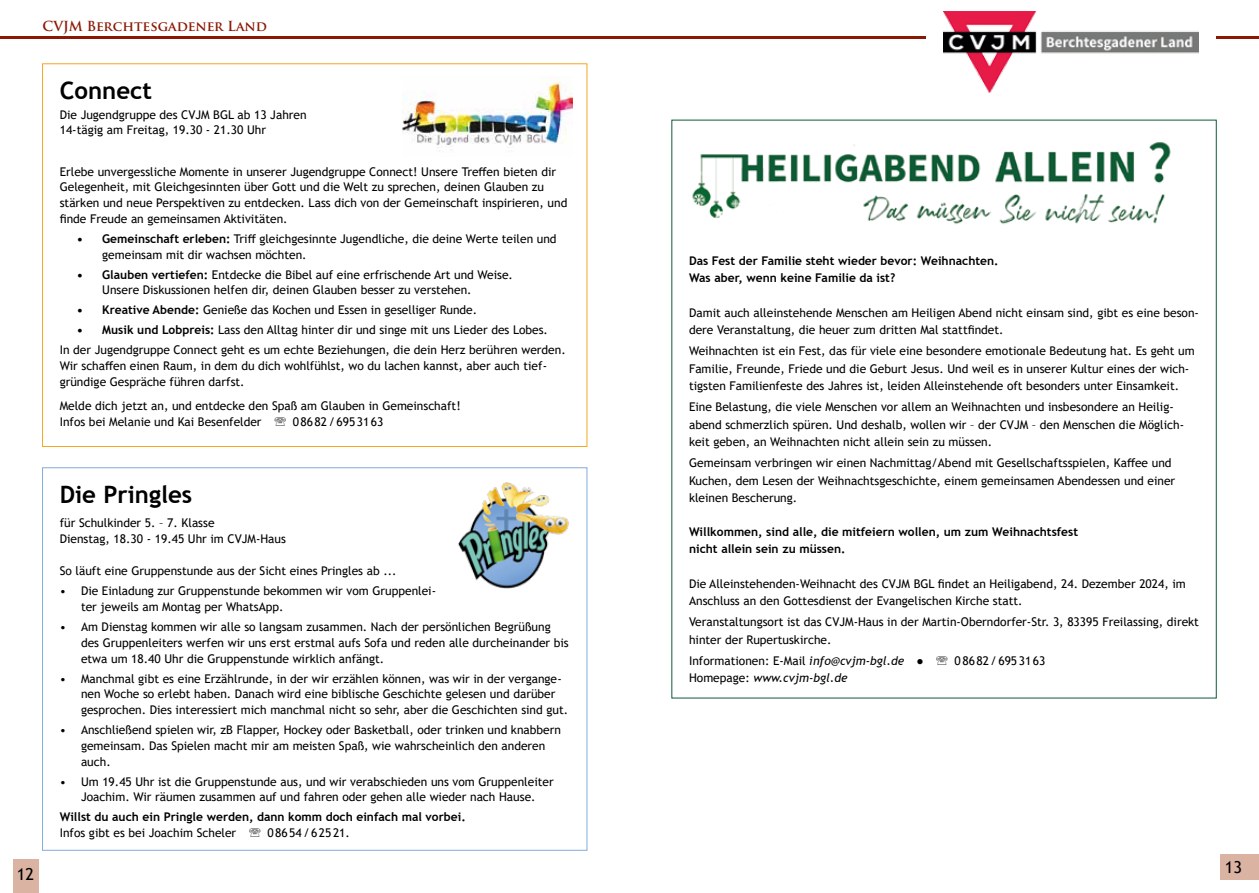
<style>
.page{position:relative;width:1259px;height:893px;background:#fff}
.page>*{position:absolute;margin:0;border:0;box-sizing:border-box;transform-origin:0 0}
.t1{font:700 24px "Trebuchet MS";color:#000}
.t2{font:16.5px "Trebuchet MS";color:#000}
.t3{font:700 13.5px "Trajan Pro";color:#8a1804}
.t4{font:12px/15.8px "Trebuchet MS";color:#000}
.t5{font:700 12px/17.2px "Trebuchet MS";color:#000}
.t6{font:italic 12px "Trebuchet MS";color:#000}
.t7{font:12px "Trebuchet MS";letter-spacing:.06em;color:#000}
.s1{font-weight:700}
.s2{font-style:italic}
.s3{font-style:normal}
</style>
<div class="page">
<div style="left:1220px;top:855px;width:39px;height:25px;background:#dbb3a2"></div>
<div style="left:13px;top:859px;width:25px;height:34px;background:#dbb3a2"></div>
<hr style="left:630px;top:36px;width:629px;height:2px;background:#8a1804">
<hr style="left:0;top:36px;width:629px;height:2px;background:#8a1804">
<img style="left:402px;top:76px;width:170px;height:74px">
<img style="left:457px;top:482px;width:112px;height:107px">
<div style="left:926px;top:12px;width:289px;height:80px;background:#fff"></div>
<img style="left:943px;top:12px;width:255px;height:80px">
<img style="left:692px;top:142px;width:479px;height:83px">
<p class="t3" style="left:43px;top:18px;width:226px">CVJM Berchtesgadener Land</p>
<h1 class="t1" style="left:60px;top:75px;width:94px">Connect</h1>
<p class="t4" style="left:60px;top:106px;width:248px">Die Jugendgruppe des CVJM BGL ab 13 Jahren<br>14-tägig am Freitag, 19.30 - 21.30 Uhr</p>
<p class="t4" style="left:60px;top:163px;width:509px">Erlebe unvergessliche Momente in unserer Jugendgruppe Connect! Unsere Treffen bieten dir Gelegenheit, mit Gleichgesinnten über Gott und die Welt zu sprechen, deinen Glauben zu stärken und neue Perspektiven zu entdecken. Lass dich von der Gemeinschaft inspirieren, und finde Freude an gemeinsamen Aktivitäten.</p>
<p class="t4" style="left:102px;top:231px;width:456px;text-indent:-26px"><span class="s1">• Gemeinschaft erleben:</span> Triff gleichgesinnte Jugendliche, die deine Werte teilen und gemeinsam mit dir wachsen möchten.</p>
<p class="t4" style="left:102px;top:266px;width:412px;text-indent:-26px"><span class="s1">• Glauben vertiefen:</span> Entdecke die Bibel auf eine erfrischende Art und Weise.<br>Unsere Diskussionen helfen dir, deinen Glauben besser zu verstehen.</p>
<p class="t4" style="left:77px;top:302px;width:402px"><span class="s1">• Kreative Abende:</span> Genieße das Kochen und Essen in geselliger Runde.</p>
<p class="t4" style="left:60px;top:320px;width:507px;line-height:20px;text-align:center"><span class="s1">• Musik und Lobpreis:</span> Lass den Alltag hinter dir und singe mit uns Lieder des Lobes.<br>In der Jugendgruppe Connect geht es um echte Beziehungen, die dein Herz berühren werden.</p>
<p class="t4" style="left:60px;top:358px;width:489px">Wir schaffen einen Raum, in dem du dich wohlfühlst, wo du lachen kannst, aber auch tief&shy;gründige Gespräche führen darfst.</p>
<p class="t4" style="left:60px;top:398px;width:402px">Melde dich jetzt an, und entdecke den Spaß am Glauben in Gemeinschaft!<br>Infos bei Melanie und Kai Besenfelder</p>
<p class="t4" style="left:293px;top:414px;width:92px">08682/6953163</p>
<h2 class="t2" style="left:17px;top:864px;width:19px">12</h2>
<h1 class="t1" style="left:60px;top:479px;width:134px">Die Pringles</h1>
<p class="t4" style="left:60px;top:515px;width:228px">für Schulkinder 5. – 7. Klasse<br>Dienstag, 18.30 - 19.45 Uhr im CVJM-Haus</p>
<p class="t4" style="left:60px;top:563px;width:338px">So läuft eine Gruppenstunde aus der Sicht eines Pringles ab ...</p>
<p class="t4" style="left:81px;top:583px;width:357px;text-indent:-21px">• Die Einladung zur Gruppenstunde bekommen wir vom Gruppenlei&shy;ter jeweils am Montag per WhatsApp.</p>
<p class="t4" style="left:81px;top:619px;width:489px;text-indent:-21px">• Am Dienstag kommen wir alle so langsam zusammen. Nach der persönlichen Begrüßung des Gruppenleiters werfen wir uns erst erstmal aufs Sofa und reden alle durcheinander bis etwa um 18.40 Uhr die Gruppenstunde wirklich anfängt.</p>
<p class="t4" style="left:81px;top:670px;width:489px;text-indent:-21px">• Manchmal gibt es eine Erzählrunde, in der wir erzählen können, was wir in der vergange&shy;nen Woche so erlebt haben. Danach wird eine biblische Geschichte gelesen und darüber gesprochen. Dies interessiert mich manchmal nicht so sehr, aber die Geschichten sind gut.</p>
<p class="t4" style="left:81px;top:722px;width:481px;text-indent:-21px">• Anschließend spielen wir, zB Flapper, Hockey oder Basketball, oder trinken und knabbern gemeinsam. Das Spielen macht mir am meisten Spaß, wie wahrscheinlich den anderen auch.</p>
<p class="t4" style="left:60px;top:773px;width:495px;text-align:center">• Um 19.45 Uhr ist die Gruppenstunde aus, und wir verabschieden uns vom Gruppenleiter<br>Joachim. Wir räumen zusammen auf und fahren oder gehen alle wieder nach Hause.</p>
<p class="t5" style="left:60px;top:808px;width:407px">Willst du auch ein Pringle werden, dann komm doch einfach mal vorbei.</p>
<p class="t4" style="left:60px;top:825px;width:178px">Infos gibt es bei Joachim Scheler</p>
<p class="t7" style="left:267px;top:825px;width:84px">08654/62521.</p>
<p class="t5" style="left:689px;top:252px;width:311px">Das Fest der Familie steht wieder bevor: Weihnachten.<br>Was aber, wenn keine Familie da ist?</p>
<p class="t4" style="left:689px;top:304px;width:511px;line-height:17.2px">Damit auch alleinstehende Menschen am Heiligen Abend nicht einsam sind, gibt es eine beson&shy;dere Veranstaltung, die heuer zum dritten Mal stattfindet.</p>
<p class="t4" style="left:689px;top:342px;width:507px;line-height:17.2px">Weihnachten ist ein Fest, das für viele eine besondere emotionale Bedeutung hat. Es geht um<br>Familie, Freunde, Friede und die Geburt Jesus. Und weil es in unserer Kultur eines der wich&shy;tigsten Familienfeste des Jahres ist, leiden Alleinstehende oft besonders unter Einsamkeit.</p>
<p class="t4" style="left:689px;top:398px;width:497px;line-height:17.2px">Eine Belastung, die viele Menschen vor allem an Weihnachten und insbesondere an Heilig&shy;abend schmerzlich spüren. Und deshalb, wollen wir – der CVJM – den Menschen die Möglich&shy;keit geben, an Weihnachten nicht allein sein zu müssen.</p>
<p class="t4" style="left:689px;top:454px;width:488px;line-height:17.2px">Gemeinsam verbringen wir einen Nachmittag/Abend mit Gesellschaftsspielen, Kaffee und<br>Kuchen, dem Lesen der Weihnachtsgeschichte, einem gemeinsamen Abendessen und einer kleinen Bescherung.</p>
<p class="t5" style="left:689px;top:523px;width:390px">Willkommen, sind alle, die mitfeiern wollen, um zum Weihnachtsfest nicht allein sein zu müssen.</p>
<p class="t4" style="left:689px;top:575px;width:498px;line-height:17.2px">Die Alleinstehenden-Weihnacht des CVJM BGL findet an Heiligabend, 24. Dezember 2024, im<br>Anschluss an den Gottesdienst der Evangelischen Kirche statt.</p>
<p class="t4" style="left:689px;top:613px;width:511px;line-height:17.2px">Veranstaltungsort ist das CVJM-Haus in der Martin-Oberndorfer-Str. 3, 83395 Freilassing, direkt hinter der Rupertuskirche.</p>
<p class="t4" style="left:689px;top:653px;width:236px">Informationen: E-Mail <span class="s2">info@cvjm-bgl.de</span> ●</p>
<p class="t4" style="left:954px;top:653px;width:92px">08682/6953163</p>
<p class="t6" style="left:689px;top:671px;width:160px"><span class="s3">Homepage:</span> www.cvjm-bgl.de</p>
<h2 class="t2" style="left:1224px;top:857px;width:19px">13</h2>
</div>
